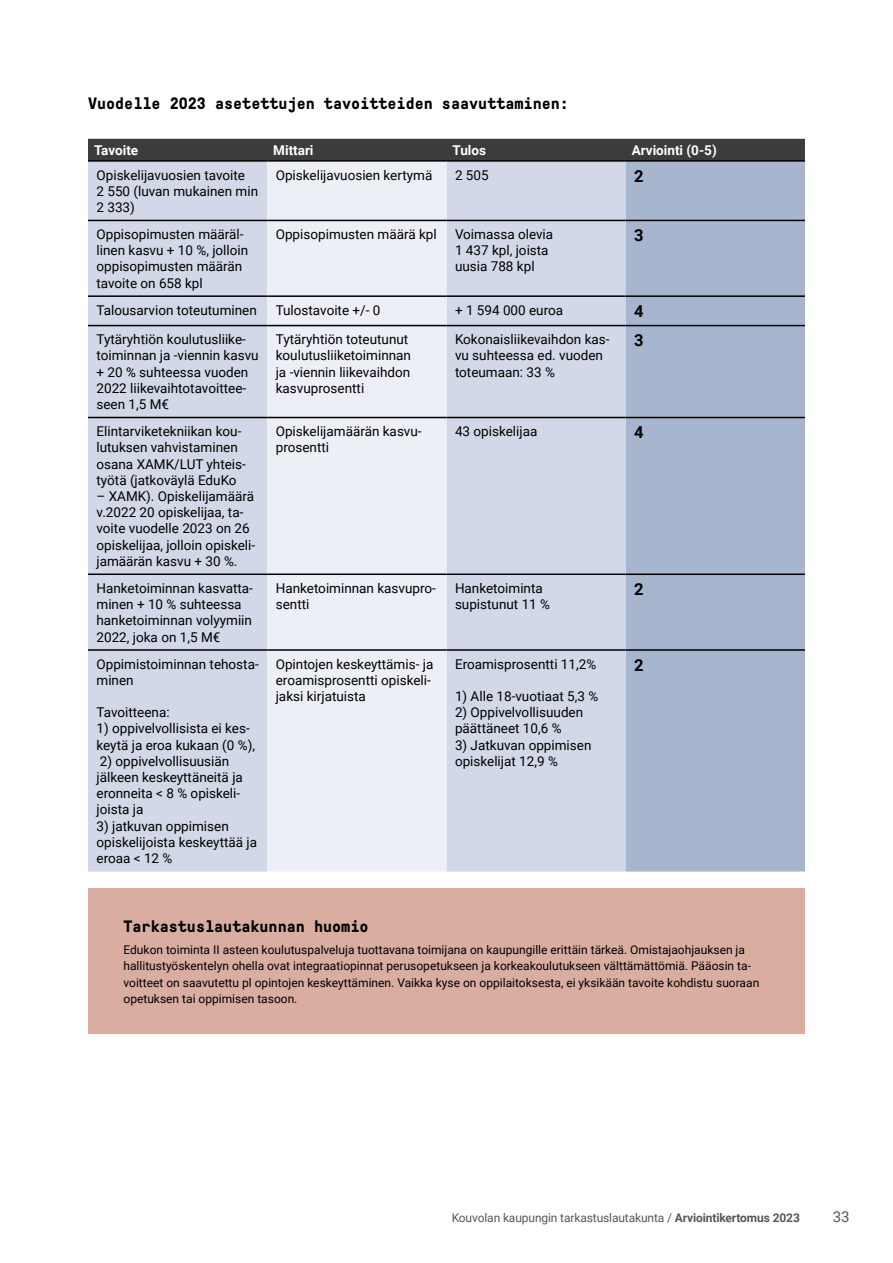
<style>
.page{position:relative;width:893px;height:1263px;background:#fff}
.page>*{position:absolute;margin:0;border:0;box-sizing:border-box;transform-origin:0 0}
.H4_Pikkuotsikko{font:700 16.5px "GT Pressura Mono LC";color:#000}
.Tarkastuslautakunnan_väliotsikot{font:700 16.5px "GT Pressura Mono LC";color:#000}
.Taulukon_tekstit{font:700 16.5px "Roboto";color:#000}
.t1{font:15px "Roboto";color:#575756}
.Taulukon_tekstit-2{font:13.5px/16.2px "Roboto";color:#000}
.Taulukon_tekstit-3{font:700 13.5px "Roboto";color:#fff}
.Tarkastuslautakunnan_nostolaatikko{font:12px/16.5px "Roboto";color:#000}
.t2{font:12px "Roboto";letter-spacing:-.01em;color:#575756}
.s1{font-weight:700}
</style>
<div class="page">
<div style="left:88px;top:139px;width:717px;height:21px;background:#3c3c3b"></div>
<div style="left:88px;top:162px;width:538px;height:709px;background:#d2d8e7"></div>
<div style="left:267px;top:162px;width:179px;height:709px;background:#edeff6"></div>
<div style="left:626px;top:162px;width:179px;height:709px;background:#a8b5ce"></div>
<hr style="left:88px;top:160px;width:179px;height:2px;background:#000">
<hr style="left:267px;top:160px;width:179px;height:2px;background:#000">
<hr style="left:446px;top:160px;width:180px;height:2px;background:#000">
<hr style="left:626px;top:160px;width:179px;height:2px;background:#000">
<hr style="left:88px;top:220px;width:179px;height:1px;background:#000">
<hr style="left:267px;top:220px;width:179px;height:1px;background:#000">
<hr style="left:446px;top:220px;width:180px;height:1px;background:#000">
<hr style="left:626px;top:220px;width:179px;height:1px;background:#000">
<hr style="left:88px;top:295px;width:179px;height:2px;background:#000">
<hr style="left:267px;top:295px;width:179px;height:2px;background:#000">
<hr style="left:446px;top:295px;width:180px;height:2px;background:#000">
<hr style="left:626px;top:295px;width:179px;height:2px;background:#000">
<hr style="left:88px;top:325px;width:179px;height:1px;background:#000">
<hr style="left:267px;top:325px;width:179px;height:1px;background:#000">
<hr style="left:446px;top:325px;width:180px;height:1px;background:#000">
<hr style="left:626px;top:325px;width:179px;height:1px;background:#000">
<hr style="left:88px;top:417px;width:179px;height:1px;background:#000">
<hr style="left:267px;top:417px;width:179px;height:1px;background:#000">
<hr style="left:446px;top:417px;width:180px;height:1px;background:#000">
<hr style="left:626px;top:417px;width:179px;height:1px;background:#000">
<hr style="left:88px;top:573px;width:179px;height:2px;background:#000">
<hr style="left:267px;top:573px;width:179px;height:2px;background:#000">
<hr style="left:446px;top:573px;width:180px;height:2px;background:#000">
<hr style="left:626px;top:573px;width:179px;height:2px;background:#000">
<hr style="left:88px;top:649px;width:179px;height:2px;background:#000">
<hr style="left:267px;top:649px;width:179px;height:2px;background:#000">
<hr style="left:446px;top:649px;width:180px;height:2px;background:#000">
<hr style="left:626px;top:649px;width:179px;height:2px;background:#000">
<div style="left:88px;top:888px;width:717px;height:146px;background:#d9ad9f"></div>
<h4 class="H4_Pikkuotsikko" style="left:88px;top:94px;width:482px">Vuodelle 2023 asetettujen tavoitteiden saavuttaminen:</h4>
<p class="Taulukon_tekstit-3" style="left:94px;top:141px;width:46px">Tavoite</p>
<p class="Taulukon_tekstit-3" style="left:273px;top:141px;width:42px">Mittari</p>
<p class="Taulukon_tekstit-3" style="left:452px;top:141px;width:35px">Tulos</p>
<p class="Taulukon_tekstit-3" style="left:632px;top:141px;width:87px">Arviointi (0-5)</p>
<p class="Taulukon_tekstit-2" style="left:97px;top:166px;width:163px">Opiskelijavuosien tavoite<br>2 550 (luvan mukainen min<br>2 333)</p>
<p class="Taulukon_tekstit-2" style="left:276px;top:166px;width:158px">Opiskelijavuosien kertymä</p>
<p class="Taulukon_tekstit-2" style="left:455px;top:166px;width:35px">2 505</p>
<p class="Taulukon_tekstit" style="left:634px;top:164px;width:11px">2</p>
<p class="Taulukon_tekstit-2" style="left:97px;top:226px;width:153px">Oppisopimusten määräl&shy;linen kasvu + 10 %, jolloin oppisopimusten määrän tavoite on 658 kpl</p>
<p class="Taulukon_tekstit-2" style="left:276px;top:226px;width:163px">Oppisopimusten määrä kpl</p>
<p class="Taulukon_tekstit-2" style="left:455px;top:226px;width:100px">Voimassa olevia<br>1 437 kpl, joista uusia 788 kpl</p>
<p class="Taulukon_tekstit" style="left:634px;top:224px;width:11px">3</p>
<p class="Taulukon_tekstit-2" style="left:97px;top:301px;width:162px">Talousarvion toteutuminen</p>
<p class="Taulukon_tekstit-2" style="left:276px;top:301px;width:106px">Tulostavoite +/- 0</p>
<p class="Taulukon_tekstit-2" style="left:455px;top:301px;width:110px">+ 1 594 000 euroa</p>
<p class="Taulukon_tekstit" style="left:634px;top:300px;width:11px">4</p>
<p class="Taulukon_tekstit-2" style="left:97px;top:331px;width:164px">Tytäryhtiön koulutusliike&shy;toiminnan ja -viennin kasvu + 20 % suhteessa vuoden<br>2022 liikevaihtotavoittee&shy;seen 1,5 M€</p>
<p class="Taulukon_tekstit-2" style="left:276px;top:331px;width:137px">Tytäryhtiön toteutunut koulutusliiketoiminnan ja -viennin liikevaihdon kasvuprosentti</p>
<p class="Taulukon_tekstit-2" style="left:455px;top:331px;width:156px">Kokonaisliikevaihdon kas&shy;vu suhteessa ed. vuoden toteumaan: 33 %</p>
<p class="Taulukon_tekstit" style="left:634px;top:329px;width:11px">3</p>
<p class="Taulukon_tekstit-2" style="left:97px;top:423px;width:151px">Elintarviketekniikan kou&shy;lutuksen vahvistaminen osana XAMK/LUT yhteis&shy;työtä (jatkoväylä EduKo</p>
<p class="Taulukon_tekstit-2" style="left:97px;top:487px;width:160px">– XAMK). Opiskelijamäärä v.2022 20 opiskelijaa, ta&shy;voite vuodelle 2023 on 26 opiskelijaa, jolloin opiskeli&shy;jamäärän kasvu + 30 %.</p>
<p class="Taulukon_tekstit-2" style="left:276px;top:423px;width:147px">Opiskelijamäärän kasvu&shy;prosentti</p>
<p class="Taulukon_tekstit-2" style="left:455px;top:423px;width:84px">43 opiskelijaa</p>
<p class="Taulukon_tekstit" style="left:634px;top:421px;width:11px">4</p>
<p class="Taulukon_tekstit-2" style="left:97px;top:579px;width:158px">Hanketoiminnan kasvatta&shy;minen + 10 % suhteessa hanketoiminnan volyymiin<br>2022, joka on 1,5 M€</p>
<p class="Taulukon_tekstit-2" style="left:276px;top:579px;width:162px">Hanketoiminnan kasvupro&shy;sentti</p>
<p class="Taulukon_tekstit-2" style="left:455px;top:579px;width:97px">Hanketoiminta supistunut 11 %</p>
<p class="Taulukon_tekstit" style="left:634px;top:578px;width:11px">2</p>
<p class="Taulukon_tekstit-2" style="left:97px;top:655px;width:164px">Oppimistoiminnan tehosta&shy;minen</p>
<p class="Taulukon_tekstit-2" style="left:97px;top:704px;width:75px">Tavoitteena:</p>
<p class="Taulukon_tekstit-2" style="left:97px;top:720px;width:160px">1) oppivelvollisista ei kes&shy;keytä ja eroa kukaan (0 %),</p>
<p class="Taulukon_tekstit-2" style="left:97px;top:752px;width:148px">2) oppivelvollisuusiän jälkeen keskeyttäneitä ja eronneita &lt; 8 % opiskeli&shy;joista ja</p>
<p class="Taulukon_tekstit-2" style="left:97px;top:817px;width:162px">3) jatkuvan oppimisen opiskelijoista keskeyttää ja eroaa &lt; 12 %</p>
<p class="Taulukon_tekstit-2" style="left:276px;top:655px;width:159px">Opintojen keskeyttämis- ja eroamisprosentti opiskeli&shy;jaksi kirjatuista</p>
<p class="Taulukon_tekstit-2" style="left:455px;top:655px;width:143px">Eroamisprosentti 11,2%</p>
<p class="Taulukon_tekstit" style="left:634px;top:653px;width:11px">2</p>
<p class="Taulukon_tekstit-2" style="left:455px;top:688px;width:145px">1) Alle 18-vuotiaat 5,3 %</p>
<p class="Taulukon_tekstit-2" style="left:455px;top:704px;width:130px">2) Oppivelvollisuuden päättäneet 10,6 %</p>
<p class="Taulukon_tekstit-2" style="left:455px;top:736px;width:138px">3) Jatkuvan oppimisen opiskelijat 12,9 %</p>
<p class="Tarkastuslautakunnan_väliotsikot" style="left:123px;top:917px;width:247px">Tarkastuslautakunnan huomio</p>
<p class="Tarkastuslautakunnan_nostolaatikko" style="left:123px;top:941px;width:637px">Edukon toiminta II asteen koulutuspalveluja tuottavana toimijana on kaupungille erittäin tärkeä. Omistajaohjauksen ja hallitustyöskentelyn ohella ovat integraatiopinnat perusopetukseen ja korkeakoulutukseen välttämättömiä. Pääosin ta&shy;voitteet on saavutettu pl opintojen keskeyttäminen. Vaikka kyse on oppilaitoksesta, ei yksikään tavoite kohdistu suoraan opetuksen tai oppimisen tasoon.</p>
<p class="t2" style="left:452px;top:1209px;width:350px">Kouvolan kaupungin tarkastuslautakunta / <span class="s1">Arviointikertomus 2023</span></p>
<p class="t1" style="left:833px;top:1206px;width:18px">33</p>
</div>
